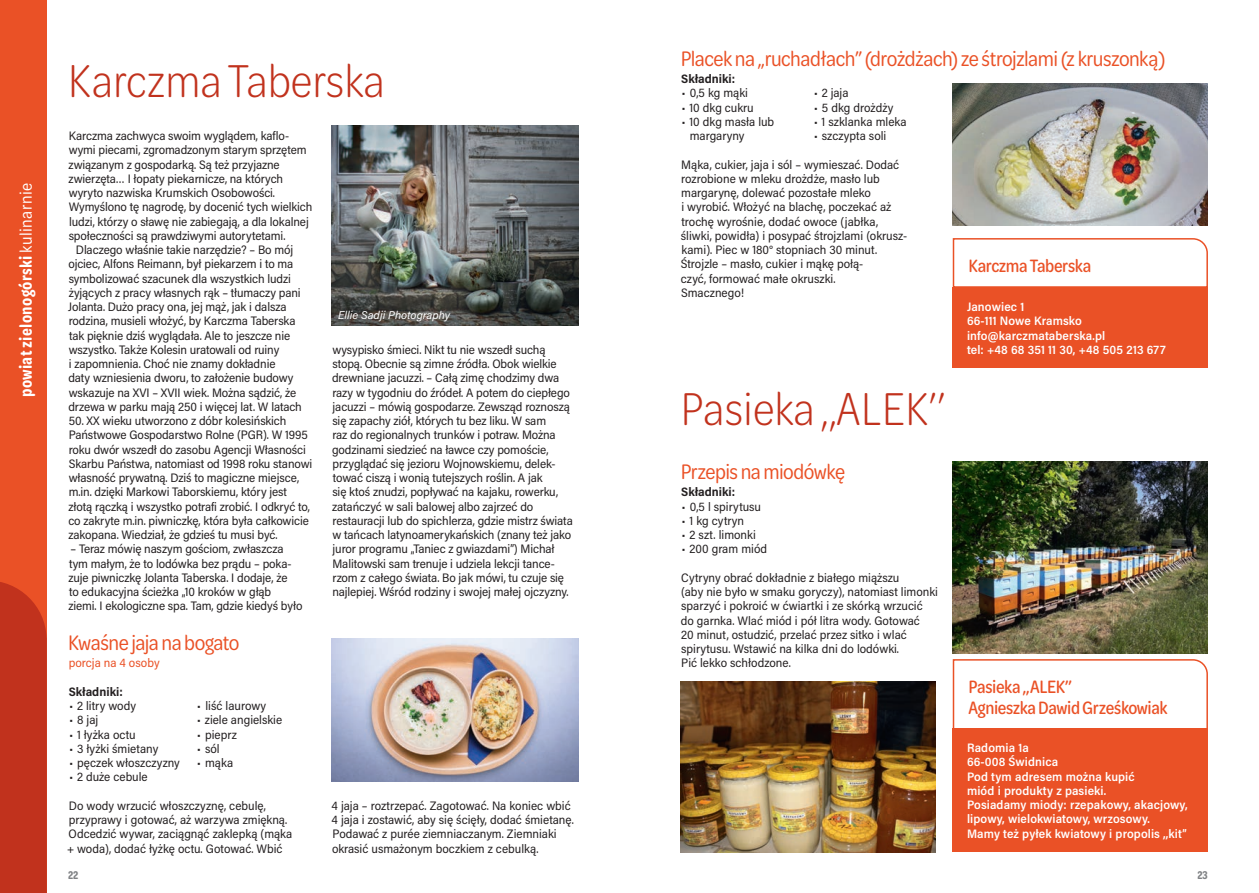
<style>
.page{position:relative;width:1259px;height:893px;background:#fff}
.page>*{position:absolute;margin:0;border:0;box-sizing:border-box;transform-origin:0 0}
.t1{font:300 49.2px "Omnes Narrow";color:#c1321d}
.t2{font:22.5px "Omnes Narrow";letter-spacing:-.025em;color:#ea5126}
.adres_w_ramce_nazwa{font:500 19.2px/21.3px "Omnes Narrow";letter-spacing:-.02em;color:#ea5126}
.t3{font:600 18px "Omnes Narrow";letter-spacing:.02em;color:#fff}
.akapit_wciecie{font:12.3px/14.2px "Acumin Pro Semi Cond";letter-spacing:-.01em;color:#231f20}
.akapit{font:12.3px/14.2px "Acumin Pro Semi Cond";color:#231f20}
.adres_w_ramce{font:600 12.3px/14.2px "Acumin Pro Semi Cond";letter-spacing:.01em;color:#fff}
.akapit-2{font:700 12.3px "Acumin Pro Semi Cond";color:#231f20}
.akapit-3{font:12.3px "Acumin Pro Semi Cond";color:#ea5126}
.akapit_span{font:700 12.3px "Acumin Pro Semi Cond";color:#231f20}
.t4{font:600 12px "Omnes Narrow";color:#808285}
.t5{font:italic 11.25px "Acumin Pro";color:#fff}
.s1{font-weight:400}
</style>
<div class="page">
<div style="left:0;top:0;width:47px;height:893px;background:#ea5126"></div>
<div style="left:0;top:582px;width:47px;height:311px;background:#c1321d"></div>
<div style="left:952px;top:729px;width:256px;height:123px;background:#ea5126"></div>
<div style="left:952px;top:288px;width:256px;height:80px;background:#ea5126"></div>
<svg style="left:952px;top:659px;width:256px;height:70px"></svg>
<svg style="left:952px;top:238px;width:256px;height:50px"></svg>
<img style="left:952px;top:461px;width:256px;height:192px">
<img style="left:680px;top:682px;width:255px;height:171px">
<img style="left:952px;top:83px;width:256px;height:143px">
<img style="left:332px;top:126px;width:246px;height:199px">
<img style="left:332px;top:639px;width:246px;height:142px">
<h3 class="t3" style="left:14px;top:397px;width:216px;rotate:-90deg">powiat zielonogórski <span class="s1">kulinarnie</span></h3>
<p class="t1" style="left:68px;top:50px;width:318px">Karczma Taberska</p>
<p class="akapit" style="left:69px;top:128px;width:245px">Karczma zachwyca swoim wyglądem, kaflo&shy;wymi piecami, zgromadzonym starym sprzętem związanym z gospodarką. Są też przyjazne zwierzęta… I łopaty piekarnicze, na których wyryto nazwiska Krumskich Osobowości.<br>Wymyślono tę nagrodę, by docenić tych wielkich ludzi, którzy o sławę nie zabiegają, a dla lokalnej społeczności są prawdziwymi autorytetami.</p>
<p class="akapit_wciecie" style="left:68px;top:242px;width:235px;text-indent:8px">Dlaczego właśnie takie narzędzie? – Bo mój ojciec, Alfons Reimann, był piekarzem i to ma symbolizować szacunek dla wszystkich ludzi żyjących z pracy własnych rąk – tłumaczy pani Jolanta. Dużo pracy ona, jej mąż, jak i dalsza rodzina, musieli włożyć, by Karczma Taberska tak pięknie dziś wyglądała. Ale to jeszcze nie wszystko. Także Kolesin uratowali od ruiny<br>i zapomnienia. Choć nie znamy dokładnie<br>daty wzniesienia dworu, to założenie budowy wskazuje na XVI – XVII wiek. Można sądzić, że drzewa w parku mają 250 i więcej lat. W latach</p>
<p class="akapit_wciecie" style="left:68px;top:413px;width:246px">50. XX wieku utworzono z dóbr kolesińskich Państwowe Gospodarstwo Rolne (PGR). W 1995 roku dwór wszedł do zasobu Agencji Własności Skarbu Państwa, natomiast od 1998 roku stanowi własność prywatną. Dziś to magiczne miejsce, m.in. dzięki Markowi Taborskiemu, który jest złotą rączką i wszystko potrafi zrobić. I odkryć to, co zakryte m.in. piwniczkę, która była całkowicie zakopana. Wiedział, że gdzieś tu musi być.</p>
<p class="akapit_wciecie" style="left:69px;top:541px;width:235px">– Teraz mówię naszym gościom, zwłaszcza tym małym, że to lodówka bez prądu – poka&shy;zuje piwniczkę Jolanta Taberska. I dodaje, że<br>to edukacyjna ścieżka „10 kroków w głąb<br>ziemi. I ekologiczne spa. Tam, gdzie kiedyś było</p>
<p class="t5" style="left:338px;top:307px;width:114px">Ellie Sadji Photography</p>
<p class="akapit_wciecie" style="left:332px;top:342px;width:242px">wysypisko śmieci. Nikt tu nie wszedł suchą stopą. Obecnie są zimne źródła. Obok wielkie drewniane jacuzzi. – Całą zimę chodzimy dwa razy w tygodniu do źródeł. A potem do ciepłego jacuzzi – mówią gospodarze. Zewsząd roznoszą się zapachy ziół, których tu bez liku. W sam<br>raz do regionalnych trunków i potraw. Można godzinami siedzieć na ławce czy pomoście, przyglądać się jezioru Wojnowskiemu, delek&shy;tować ciszą i wonią tutejszych roślin. A jak<br>się ktoś znudzi, popływać na kajaku, rowerku, zatańczyć w sali balowej albo zajrzeć do restauracji lub do spichlerza, gdzie mistrz świata w tańcach latynoamerykańskich (znany też jako juror programu „Taniec z gwiazdami”) Michał Malitowski sam trenuje i udziela lekcji tance&shy;rzom z całego świata. Bo jak mówi, tu czuje się najlepiej. Wśród rodziny i swojej małej ojczyzny.</p>
<p class="t2" style="left:68px;top:628px;width:173px">Kwaśne jaja na bogato</p>
<p class="akapit-3" style="left:69px;top:654px;width:92px">porcja na 4 osoby</p>
<p class="akapit-2" style="left:69px;top:683px;width:55px">Składniki:</p>
<p class="akapit_wciecie" style="left:69px;top:698px;width:68px">• 2 litry wody</p>
<p class="akapit_wciecie" style="left:69px;top:712px;width:30px">• 8 jaj</p>
<p class="akapit_wciecie" style="left:69px;top:727px;width:68px">• 1 łyżka octu</p>
<p class="akapit_wciecie" style="left:69px;top:741px;width:90px">• 3 łyżki śmietany</p>
<p class="akapit_wciecie" style="left:69px;top:755px;width:112px">• pęczek włoszczyzny</p>
<p class="akapit_wciecie" style="left:69px;top:769px;width:80px">• 2 duże cebule</p>
<p class="akapit_wciecie" style="left:197px;top:698px;width:70px">• liść laurowy</p>
<p class="akapit_wciecie" style="left:197px;top:712px;width:86px">• ziele angielskie</p>
<p class="akapit_wciecie" style="left:197px;top:727px;width:41px">• pieprz</p>
<p class="akapit_wciecie" style="left:197px;top:741px;width:24px">• sól</p>
<p class="akapit_wciecie" style="left:197px;top:755px;width:37px">• mąka</p>
<p class="akapit" style="left:67px;top:798px;width:227px">Do wody wrzucić włoszczyznę, cebulę, przyprawy i gotować, aż warzywa zmiękną.<br>Odcedzić wywar, zaciągnąć zaklepką (mąka + woda), dodać łyżkę octu. Gotować. Wbić</p>
<p class="akapit" style="left:332px;top:798px;width:244px">4 jaja – roztrzepać. Zagotować. Na koniec wbić 4 jaja i zostawić, aby się ścięły, dodać śmietanę.<br>Podawać z purée ziemniaczanym. Ziemniaki okrasić usmażonym boczkiem z cebulką.</p>
<p class="t2" style="left:680px;top:44px;width:486px">Placek na „ruchadłach” (drożdżach) ze śtrojzlami (z kruszonką)</p>
<p class="akapit-2" style="left:681px;top:70px;width:55px">Składniki:</p>
<p class="akapit_wciecie" style="left:682px;top:85px;width:68px">• 0,5 kg mąki</p>
<p class="akapit_wciecie" style="left:682px;top:100px;width:73px">• 10 dkg cukru</p>
<p class="akapit_wciecie" style="left:690px;top:114px;width:86px;text-indent:-8px">• 10 dkg masła lub margaryny</p>
<p class="akapit_wciecie" style="left:814px;top:85px;width:36px">• 2 jaja</p>
<p class="akapit_wciecie" style="left:814px;top:100px;width:81px">• 5 dkg drożdży</p>
<p class="akapit_wciecie" style="left:814px;top:114px;width:94px">• 1 szklanka mleka</p>
<p class="akapit_wciecie" style="left:814px;top:128px;width:74px">• szczypta soli</p>
<p class="akapit" style="left:681px;top:157px;width:228px">Mąka, cukier, jaja i sól – wymieszać. Dodać rozrobione w mleku drożdże, masło lub margarynę, dolewać pozostałe mleko<br>i wyrobić. Włożyć na blachę, poczekać aż trochę wyrośnie, dodać owoce (jabłka, śliwki, powidła) i posypać śtrojzlami (okrusz&shy;kami). Piec w 180° stopniach 30 minut.</p>
<p class="akapit" style="left:681px;top:256px;width:184px">Śtrojzle – masło, cukier i mąkę połą&shy;czyć, formować małe okruszki.</p>
<p class="akapit" style="left:681px;top:285px;width:64px">Smacznego!</p>
<p class="adres_w_ramce_nazwa" style="left:968px;top:254px;width:124px">Karczma Taberska</p>
<p class="t1" style="left:680px;top:378px;width:267px">Pasieka ,,ALEK’’</p>
<p class="t2" style="left:680px;top:457px;width:166px">Przepis na miodówkę</p>
<p class="akapit_span" style="left:681px;top:483px;width:55px">Składniki:</p>
<p class="akapit_wciecie" style="left:682px;top:499px;width:81px">• 0,5 l spirytusu</p>
<p class="akapit_wciecie" style="left:682px;top:513px;width:64px">• 1 kg cytryn</p>
<p class="akapit_wciecie" style="left:682px;top:527px;width:75px">• 2 szt. limonki</p>
<p class="akapit_wciecie" style="left:682px;top:541px;width:87px">• 200 gram miód</p>
<p class="akapit" style="left:681px;top:570px;width:259px">Cytryny obrać dokładnie z białego miąższu<br>(aby nie było w smaku goryczy), natomiast limonki sparzyć i pokroić w ćwiartki i ze skórką wrzucić do garnka. Wlać miód i pół litra wody. Gotować<br>20 minut, ostudzić, przelać przez sitko i wlać spirytusu. Wstawić na kilka dni do lodówki.</p>
<p class="akapit" style="left:681px;top:655px;width:111px">Pić lekko schłodzone.</p>
<p class="adres_w_ramce" style="left:967px;top:299px;width:59px">Janowiec 1</p>
<p class="adres_w_ramce" style="left:967px;top:313px;width:116px">66-111 Nowe Kramsko</p>
<p class="adres_w_ramce" style="left:967px;top:328px;width:140px">info@karczmataberska.pl</p>
<p class="adres_w_ramce" style="left:967px;top:342px;width:200px">tel: +48 68 351 11 30, +48 505 213 677</p>
<p class="adres_w_ramce_nazwa" style="left:968px;top:675px;width:200px">Pasieka ,,ALEK’’<br>Agnieszka Dawid Grześkowiak</p>
<p class="adres_w_ramce" style="left:967px;top:740px;width:63px">Radomia 1a</p>
<p class="adres_w_ramce" style="left:967px;top:754px;width:93px">66-008 Świdnica</p>
<p class="adres_w_ramce" style="left:967px;top:769px;width:169px">Pod tym adresem można kupić miód i produkty z pasieki.</p>
<p class="adres_w_ramce" style="left:967px;top:797px;width:222px">Posiadamy miody: rzepakowy, akacjowy, lipowy, wielokwiatowy, wrzosowy.</p>
<p class="adres_w_ramce" style="left:967px;top:826px;width:221px">Mamy też pyłek kwiatowy i propolis ,,kit”</p>
<p class="t4" style="left:68px;top:866px;width:12px">22</p>
<p class="t4" style="left:1197px;top:866px;width:12px">23</p>
</div>
